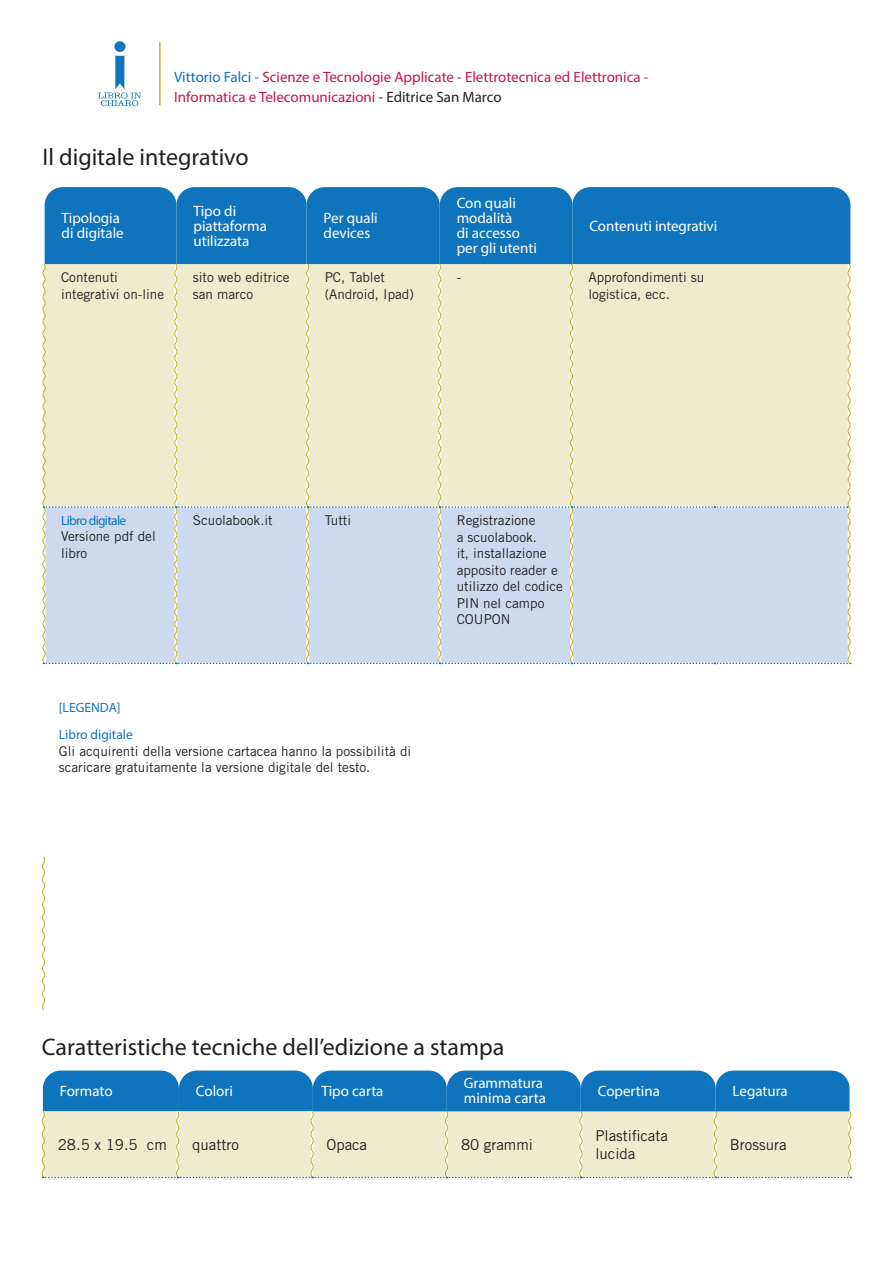
<style>
.page{position:relative;width:893px;height:1263px;background:#fff}
.page>*{position:absolute;margin:0;border:0;box-sizing:border-box;transform-origin:0 0}
.t1{font:24px "Myriad Pro";color:#231f20}
.t2{font:15px/15px "Myriad Pro";color:#fff}
.t3{font:15px/19.8px "Myriad Pro";color:#c5164a}
.t4{font:15px/18px "Trade Gothic LT Std";color:#231f20}
.t5{font:13.5px/16.5px "Trade Gothic LT Std";color:#231f20}
.t6{font:13.5px "Myriad Pro";letter-spacing:-.005em;color:#1074bc}
.t7{font:13.5px "Myriad Pro";letter-spacing:-.05em;color:#1074bc}
.s1{color:#1074bc}
.s2{color:#231f20}
</style>
<div class="page">
<svg style="left:42px;top:187px;width:810px;height:477px;background:#c0d2d4"></svg>
<hr style="left:159px;top:42px;width:2px;height:63px;background:#bbb12a">
<div style="left:114px;top:41px;width:11px;height:11px;background:#1074bc;border-radius:50%"></div>
<svg style="left:98px;top:56px;width:43px;height:50px"></svg>
<svg style="left:42px;top:856px;width:4px;height:154px"></svg>
<svg style="left:41px;top:1070px;width:811px;height:108px;background:#9cbfc7"></svg>
<p class="t3" style="left:174px;top:67px;width:476px"><span class="s1">Vittorio Falci -</span> Scienze e Tecnologie Applicate - Elettrotecnica ed Elettronica -<br>Informatica e Telecomunicazioni <span class="s2">- Editrice San Marco</span></p>
<p class="t1" style="left:43px;top:142px;width:208px">Il digitale integrativo</p>
<p class="t2" style="left:62px;top:210px;width:60px">Tipologia</p>
<p class="t2" style="left:62px;top:225px;width:64px">di digitale</p>
<p class="t2" style="left:193px;top:203px;width:75px">Tipo di piattaforma utilizzata</p>
<p class="t2" style="left:324px;top:210px;width:56px">Per quali devices</p>
<p class="t2" style="left:457px;top:195px;width:61px">Con quali modalità</p>
<p class="t2" style="left:457px;top:225px;width:65px">di accesso</p>
<p class="t2" style="left:457px;top:240px;width:82px">per gli utenti</p>
<p class="t2" style="left:589px;top:218px;width:129px">Contenuti integrativi</p>
<p class="t5" style="left:61px;top:269px;width:105px">Contenuti integrativi on-line</p>
<p class="t5" style="left:193px;top:269px;width:98px">sito web editrice san marco</p>
<p class="t5" style="left:325px;top:269px;width:91px">PC, Tablet (Android, Ipad)</p>
<p class="t5" style="left:457px;top:269px;width:6px">-</p>
<p class="t5" style="left:588px;top:269px;width:117px">Approfondimenti su logistica, ecc.</p>
<p class="t7" style="left:61px;top:512px;width:67px">Libro digitale</p>
<p class="t5" style="left:61px;top:528px;width:96px">Versione pdf del libro</p>
<p class="t6" style="left:59px;top:699px;width:63px">[LEGENDA]</p>
<p class="t5" style="left:193px;top:512px;width:81px">Scuolabook.it</p>
<p class="t5" style="left:325px;top:512px;width:28px">Tutti</p>
<p class="t5" style="left:457px;top:512px;width:108px">Registrazione<br>a scuolabook.<br>it, installazione apposito reader e utilizzo del codice<br>PIN nel campo<br>COUPON</p>
<p class="t6" style="left:59px;top:726px;width:76px">Libro digitale</p>
<p class="t5" style="left:59px;top:742px;width:354px">Gli acquirenti della versione cartacea hanno la possibilità di scaricare gratuitamente la versione digitale del testo.</p>
<p class="t1" style="left:42px;top:1032px;width:464px">Caratteristiche tecniche dell’edizione a stampa</p>
<p class="t2" style="left:60px;top:1083px;width:54px">Formato</p>
<p class="t2" style="left:196px;top:1083px;width:39px">Colori</p>
<p class="t2" style="left:321px;top:1083px;width:64px">Tipo carta</p>
<p class="t2" style="left:464px;top:1076px;width:84px">Grammatura minima carta</p>
<p class="t2" style="left:598px;top:1083px;width:64px">Copertina</p>
<p class="t2" style="left:733px;top:1083px;width:57px">Legatura</p>
<p class="t4" style="left:58px;top:1135px;width:111px">28.5 x 19.5 cm</p>
<p class="t4" style="left:192px;top:1135px;width:48px">quattro</p>
<p class="t4" style="left:327px;top:1135px;width:42px">Opaca</p>
<p class="t4" style="left:461px;top:1135px;width:74px">80 grammi</p>
<p class="t4" style="left:595px;top:1126px;width:74px">Plastificata lucida</p>
<p class="t4" style="left:730px;top:1135px;width:58px">Brossura</p>
</div>
